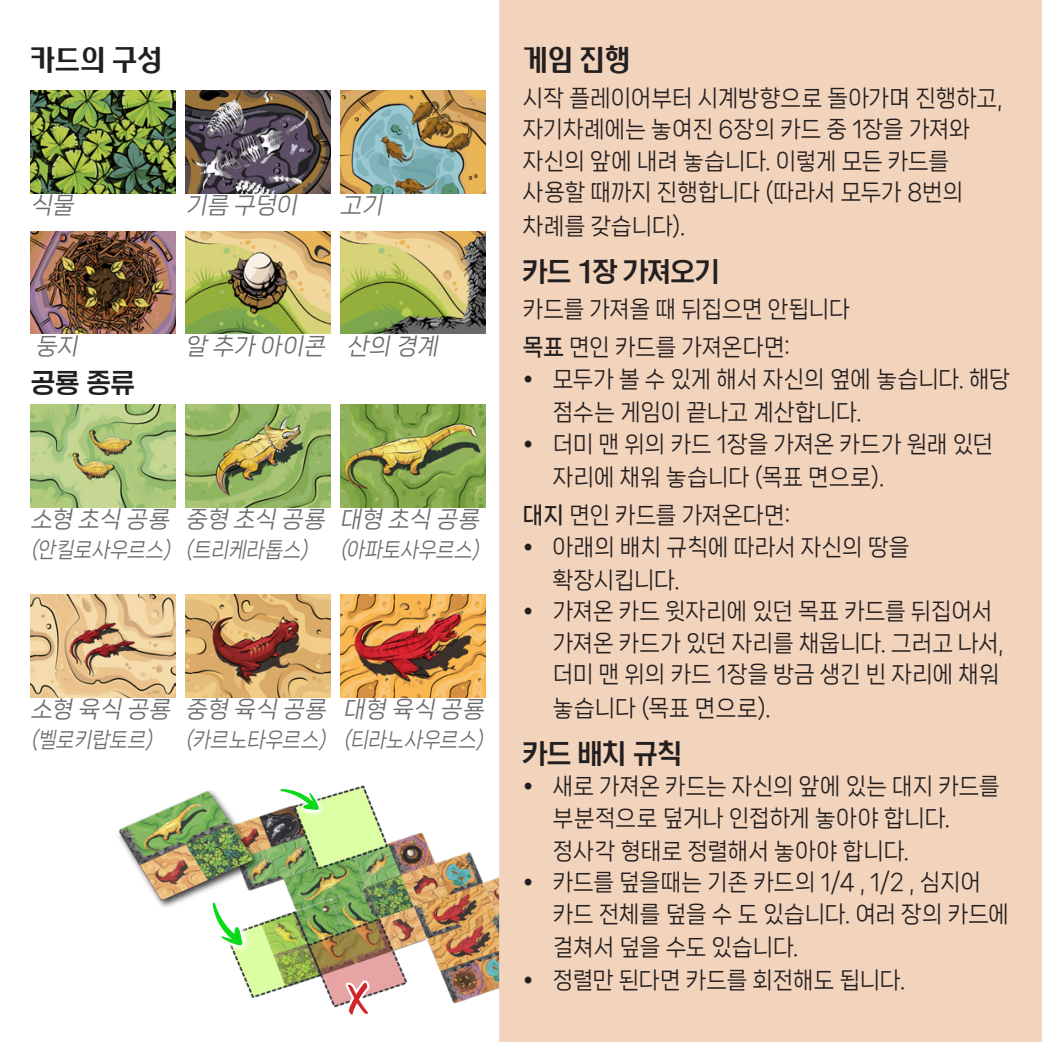
<style>
.page{position:relative;width:1042px;height:1042px;background:#fff}
.page>*{position:absolute;margin:0;border:0;box-sizing:border-box;transform-origin:0 0}
.header_2{font:28px "SD Dol a Lt";letter-spacing:-.02em;color:#231f20}
.t1{font:28px "Mapo DPP";color:#231f20}
.Paragraph{font:22.75px/32.2px "Nanum Square Neo b Rg";color:#231f20;scale:.95 1}
.grey_description{font:italic 22.75px "Nanum Square Neo b Rg";color:#6c6d70}
.grey_description-2{font:italic 21px "Nanum Square Neo b Rg";color:#6c6d70;scale:.9 1}
.s1{font-family:"Nanum Square Neo c Bd"}
</style>
<div class="page">
<img style="left:118px;top:785px;width:381px;height:222px">
<svg style="left:345px;top:979px;width:28px;height:36px"></svg>
<svg style="left:271px;top:785px;width:59px;height:36px"></svg>
<img style="left:192px;top:863px;width:66px;height:100px">
<div style="left:499px;top:0;width:543px;height:1042px;background:#f2d3bb"></div>
<img style="left:31px;top:90px;width:145px;height:103px">
<img style="left:185px;top:90px;width:146px;height:103px">
<img style="left:340px;top:90px;width:145px;height:103px">
<img style="left:31px;top:231px;width:145px;height:103px">
<img style="left:31px;top:404px;width:145px;height:103px">
<img style="left:185px;top:404px;width:146px;height:103px">
<img style="left:340px;top:404px;width:145px;height:103px">
<img style="left:31px;top:594px;width:145px;height:103px">
<img style="left:185px;top:594px;width:146px;height:103px">
<img style="left:340px;top:594px;width:145px;height:103px">
<img style="left:185px;top:231px;width:146px;height:103px">
<img style="left:197px;top:236px;width:122px;height:93px">
<img style="left:340px;top:231px;width:145px;height:103px">
<img style="left:384px;top:232px;width:101px;height:102px">
<p class="t1" style="left:30px;top:41px;width:135px">카드의 구성</p>
<p class="grey_description" style="left:31px;top:193px;width:49px">식물</p>
<p class="grey_description" style="left:185px;top:193px;width:118px">기름 구덩이</p>
<p class="grey_description" style="left:340px;top:193px;width:49px">고기</p>
<p class="grey_description" style="left:35px;top:334px;width:49px">둥지</p>
<p class="header_2" style="left:31px;top:368px;width:106px">공룡 종류</p>
<p class="grey_description" style="left:185px;top:334px;width:146px">알 추가 아이콘</p>
<p class="grey_description" style="left:347px;top:334px;width:97px">산의 경계</p>
<p class="grey_description" style="left:31px;top:507px;width:145px">소형 초식 공룡</p>
<p class="grey_description-2" style="left:31px;top:539px;width:162px">(안킬로사우르스)</p>
<p class="grey_description" style="left:185px;top:507px;width:146px">중형 초식 공룡</p>
<p class="grey_description-2" style="left:185px;top:539px;width:142px">(트리케라톱스)</p>
<p class="grey_description" style="left:340px;top:507px;width:145px">대형 초식 공룡</p>
<p class="grey_description-2" style="left:340px;top:539px;width:161px">(아파토사우르스)</p>
<p class="grey_description" style="left:31px;top:697px;width:146px">소형 육식 공룡</p>
<p class="grey_description-2" style="left:31px;top:728px;width:142px">(벨로키랍토르)</p>
<p class="grey_description" style="left:185px;top:697px;width:147px">중형 육식 공룡</p>
<p class="grey_description-2" style="left:185px;top:728px;width:162px">(카르노타우르스)</p>
<p class="grey_description" style="left:343px;top:697px;width:146px">대형 육식 공룡</p>
<p class="grey_description-2" style="left:343px;top:728px;width:162px">(티라노사우르스)</p>
<p class="t1" style="left:523px;top:42px;width:109px">게임 진행</p>
<p class="Paragraph" style="left:523px;top:83px;width:506px">시작 플레이어부터 시계방향으로 돌아가며 진행하고, 자기차례에는 놓여진 6장의 카드 중 1장을 가져와 자신의 앞에 내려 놓습니다. 이렇게 모든 카드를 사용할 때까지 진행합니다 (따라서 모두가 8번의 차례를 갖습니다).</p>
<p class="header_2" style="left:523px;top:257px;width:198px">카드 1장 가져오기</p>
<p class="Paragraph" style="left:523px;top:294px;width:346px">카드를 가져올 때 뒤집으면 안됩니다</p>
<p class="Paragraph" style="left:523px;top:332px;width:283px"><span class="s1">목표</span> 면인 카드를 가져온다면:</p>
<p class="Paragraph" style="left:553px;top:363px;width:483px;line-height:33.2px;text-indent:-30px">• 모두가 볼 수 있게 해서 자신의 옆에 놓습니다. 해당 점수는 게임이 끝나고 계산합니다.</p>
<p class="Paragraph" style="left:553px;top:428px;width:465px;line-height:33.2px;text-indent:-30px">• 더미 맨 위의 카드 1장을 가져온 카드가 원래 있던 자리에 채워 놓습니다 (목표 면으로).</p>
<p class="Paragraph" style="left:523px;top:500px;width:283px"><span class="s1">대지</span> 면인 카드를 가져온다면:</p>
<p class="Paragraph" style="left:553px;top:531px;width:377px;line-height:33.2px;text-indent:-30px">• 아래의 배치 규칙에 따라서 자신의 땅을 확장시킵니다.</p>
<p class="Paragraph" style="left:553px;top:596px;width:476px;text-indent:-30px">• 가져온 카드 윗자리에 있던 목표 카드를 뒤집어서 가져온 카드가 있던 자리를 채웁니다. 그러고 나서, 더미 맨 위의 카드 1장을 방금 생긴 빈 자리에 채워 놓습니다 (목표 면으로).</p>
<p class="header_2" style="left:523px;top:739px;width:161px">카드 배치 규칙</p>
<p class="Paragraph" style="left:553px;top:771px;width:472px;text-indent:-30px">• 새로 가져온 카드는 자신의 앞에 있는 대지 카드를 부분적으로 덮거나 인접하게 놓아야 합니다. 정사각 형태로 정렬해서 놓아야 합니다.</p>
<p class="Paragraph" style="left:553px;top:867px;width:482px;text-indent:-30px">• 카드를 덮을때는 기존 카드의 1/4 , 1/2 , 심지어 카드 전체를 덮을 수 도 있습니다. 여러 장의 카드에 걸쳐서 덮을 수도 있습니다.</p>
<p class="Paragraph" style="left:523px;top:965px;width:404px">• 정렬만 된다면 카드를 회전해도 됩니다.</p>
</div>
